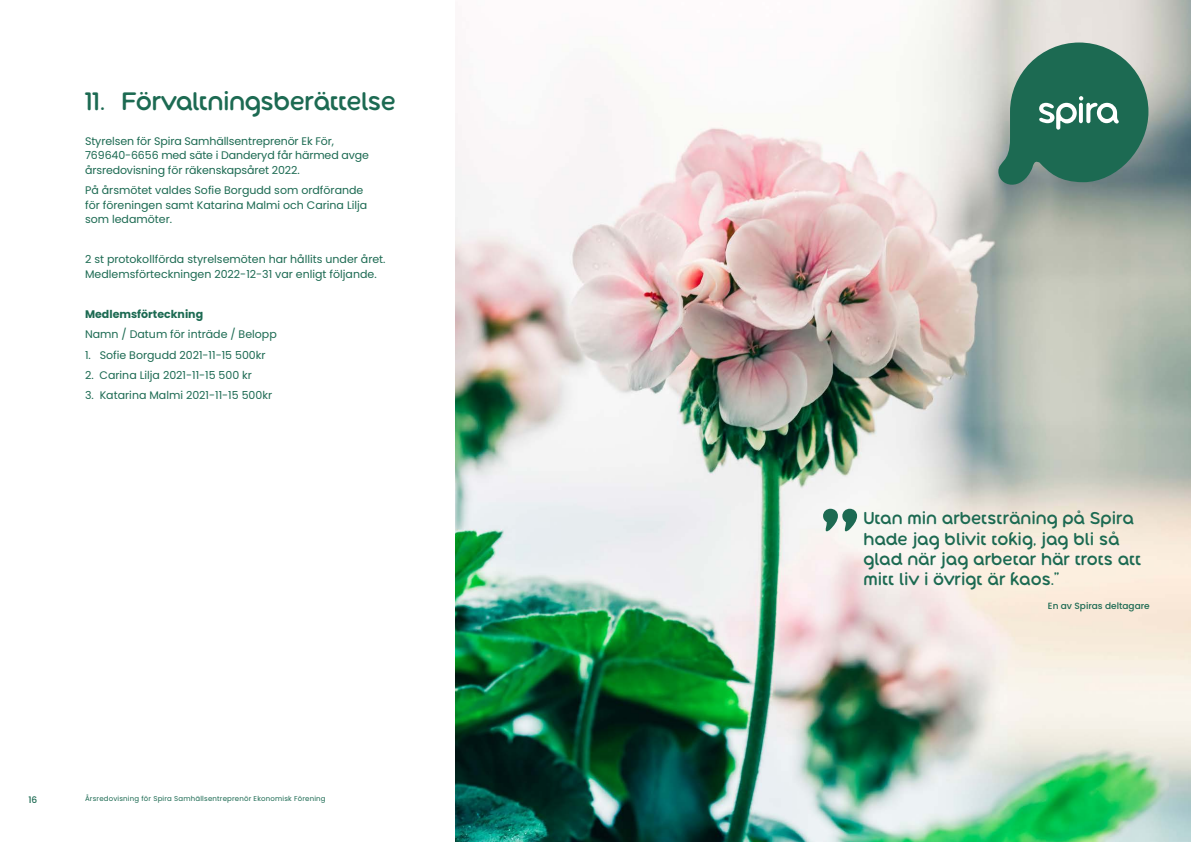
<style>
.page{position:relative;width:1191px;height:842px;background:#fff}
.page>*{position:absolute;margin:0;border:0;box-sizing:border-box;transform-origin:0 0}
.t1{font:500 26px "Along Sans Rounded";letter-spacing:-.02em;color:#1c6a52}
.t2{font:500 17.5px/20.3px "Along Sans Rounded";color:#1c6a52}
.Bröd{font:11px/14.5px "Poppins";color:#1c6a52}
.Bröd-2{font:700 11px "Poppins";color:#1c6a52}
.t3{font:500 9px "Poppins";color:#1c6a52}
.t4{font:7px "Poppins";letter-spacing:.025em;color:#1c6a52}
</style>
<div class="page">
<img style="left:455px;top:0;width:736px;height:842px">
<svg style="left:998px;top:43px;width:150px;height:150px;background:#4c8372"></svg>
<svg style="left:823px;top:509px;width:34px;height:22px"></svg>
<p class="t1" style="left:85px;top:85px;width:312px">11. Förvaltningsberättelse</p>
<p class="Bröd" style="left:85px;top:134px;width:285px">Styrelsen för Spira Samhällsentreprenör Ek För,<br>769640-6656 med säte i Danderyd får härmed avge årsredovisning för räkenskapsåret 2022.</p>
<p class="Bröd" style="left:85px;top:183px;width:284px">På årsmötet valdes Sofie Borgudd som ordförande för föreningen samt Katarina Malmi och Carina Lilja som ledamöter.</p>
<p class="Bröd" style="left:85px;top:252px;width:302px">2 st protokollförda styrelsemöten har hållits under året.<br>Medlemsförteckningen 2022-12-31 var enligt följande.</p>
<p class="Bröd-2" style="left:85px;top:308px;width:120px">Medlemsförteckning</p>
<p class="Bröd" style="left:85px;top:327px;width:193px">Namn / Datum för inträde / Belopp</p>
<p class="Bröd" style="left:85px;top:348px;width:182px">1. Sofie Borgudd 2021-11-15 500kr</p>
<p class="Bröd" style="left:85px;top:368px;width:168px">2. Carina Lilja 2021-11-15 500 kr</p>
<p class="Bröd" style="left:85px;top:388px;width:189px">3. Katarina Malmi 2021-11-15 500kr</p>
<p class="t3" style="left:28px;top:795px;width:10px">16</p>
<p class="t4" style="left:85px;top:795px;width:242px">Årsredovisning för Spira Samhällsentreprenör Ekonomisk Förening</p>
<p class="t2" style="left:863px;top:508px;width:279px">Utan min arbetsträning på Spira hade jag blivit tokig, jag bli så glad när jag arbetar här trots att mitt liv i övrigt är kaos.”</p>
<p class="t3" style="left:1048px;top:601px;width:103px">En av Spiras deltagare</p>
</div>
